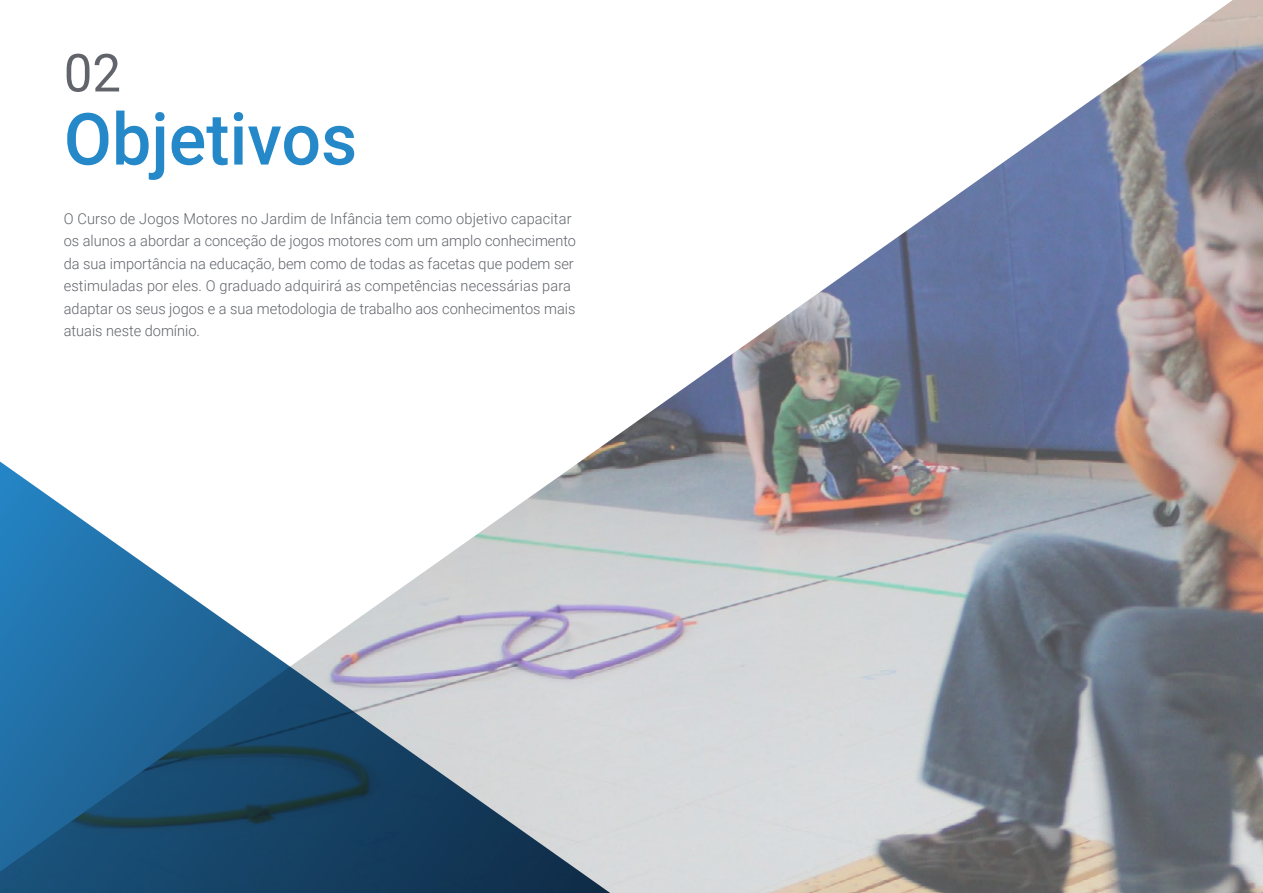
<style>
.page{position:relative;width:1263px;height:893px;background:#fff}
.page>*{position:absolute;margin:0;border:0;box-sizing:border-box;transform-origin:0 0}
.t1{font:500 72px "Roboto";color:#2488c9}
.t2{font:52.5px "Roboto";color:#61646a}
.t3{font:300 15px/22.5px "Roboto";color:#61646a}
</style>
<div class="page">
<img style="left:602px;top:0;width:661px;height:893px">
<svg style="left:0;top:446px;width:640px;height:447px"></svg>
<h2 class="t2" style="left:64px;top:36px;width:59px">02</h2>
<h1 class="t1" style="left:64px;top:89px;width:295px">Objetivos</h1>
<p class="t3" style="left:64px;top:207px;width:514px">O Curso de Jogos Motores no Jardim de Infância tem como objetivo capacitar os alunos a abordar a conceção de jogos motores com um amplo conhecimento da sua importância na educação, bem como de todas as facetas que podem ser estimuladas por eles. O graduado adquirirá as competências necessárias para adaptar os seus jogos e a sua metodologia de trabalho aos conhecimentos mais atuais neste domínio.</p>
</div>
